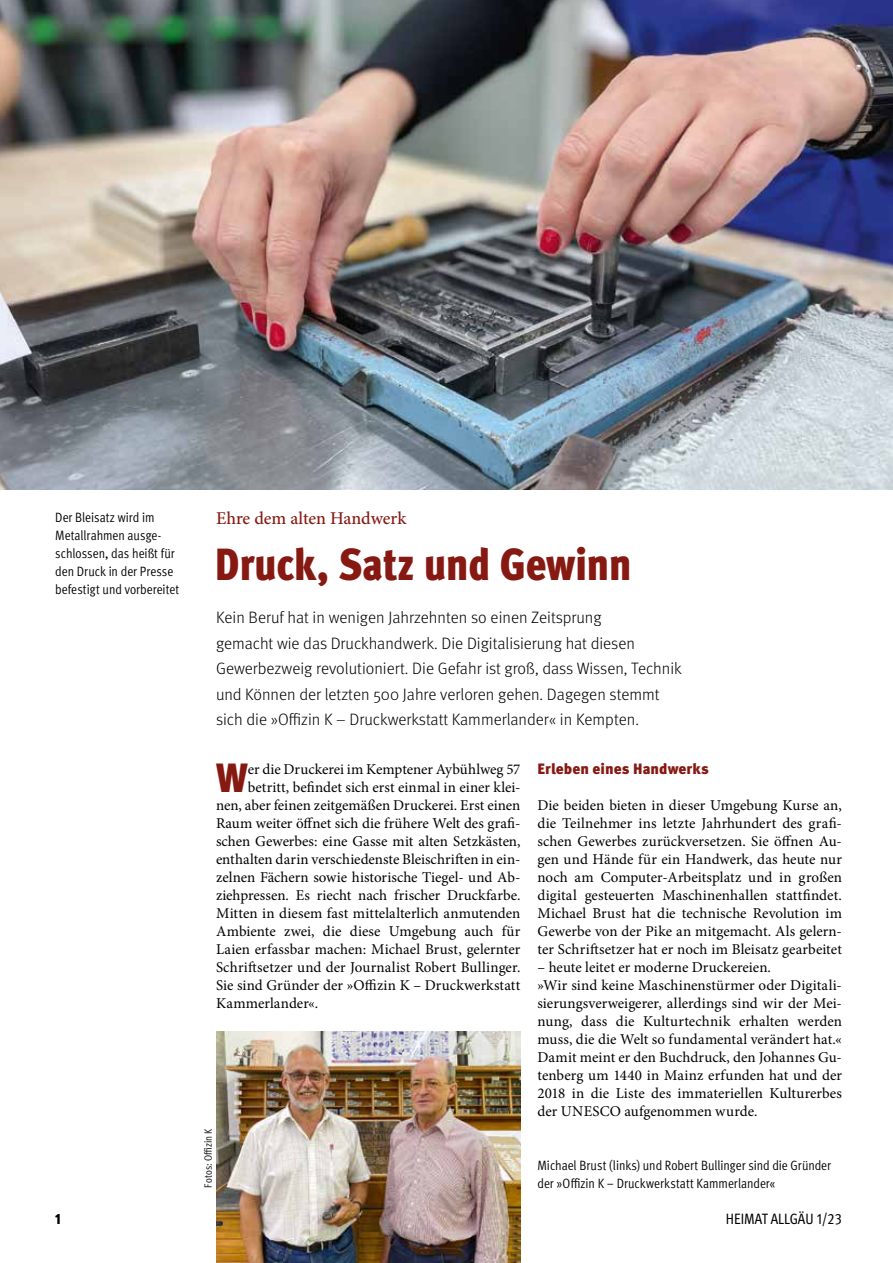
<style>
.page{position:relative;width:893px;height:1263px;background:#fff}
.page>*{position:absolute;margin:0;border:0;box-sizing:border-box;transform-origin:0 0}
.t1{font:900 condensed 45px "Meta Pro";letter-spacing:-.01em;color:#861912}
.t2{font:900 condensed 40.8px "Meta Pro";color:#861912}
.t3{font:500 18px "Minion Pro";letter-spacing:-.005em;color:#861912}
.t4{font:300 16.5px/25.5px "Meta Pro";color:#000}
.t5{font:15px/18px "Minion Pro";color:#000;text-align:justify}
.t6{font:900 15px "Meta Pro";letter-spacing:.005em;color:#861912}
.t7{font:condensed 15px "Meta Pro";color:#000}
.t8{font:900 condensed 15px "Meta Pro";color:#000}
.t9{font:13.5px/18px "Meta Pro Cond Norm";color:#000}
.t10{font:10.5px "Meta Pro Cond Norm";letter-spacing:.01em;color:#000}
</style>
<div class="page">
<img style="left:0;top:0;width:893px;height:489px">
<img style="left:216px;top:1031px;width:304px;height:232px">
<p class="t9" style="left:55px;top:507px;width:125px">Der Bleisatz wird im<br>Metallrahmen ausge&shy;schlossen, das heißt für den Druck in der Presse befestigt und vorbereitet</p>
<p class="t3" style="left:216px;top:506px;width:192px">Ehre dem alten Handwerk</p>
<h1 class="t1" style="left:215px;top:528px;width:418px">Druck, Satz und Gewinn</h1>
<p class="t4" style="left:216px;top:604px;width:467px">Kein Beruf hat in wenigen Jahrzehnten so einen Zeitsprung<br>gemacht wie das Druckhandwerk. Die Digitalisierung hat diesen Gewerbezweig revolutioniert. Die Gefahr ist groß, dass Wissen, Technik und Können der letzten 500 Jahre verloren gehen. Dagegen stemmt sich die »Offizin K – Druckwerkstatt Kammerlander« in Kempten.</p>
<h2 class="t2" style="left:216px;top:746px;width:33px">W</h2>
<p class="t5" style="left:248px;top:760px;width:274px">er die Druckerei im Kemptener Aybühlweg 57</p>
<p class="t5" style="left:248px;top:778px;width:274px">betritt, befindet sich erst einmal in einer klei-</p>
<p class="t5" style="left:216px;top:796px;width:306px">nen, aber feinen zeitgemäßen Druckerei. Erst einen</p>
<p class="t5" style="left:216px;top:814px;width:306px">Raum weiter öffnet sich die frühere Welt des grafi-</p>
<p class="t5" style="left:216px;top:832px;width:306px">schen Gewerbes: eine Gasse mit alten Setzkästen,</p>
<p class="t5" style="left:216px;top:850px;width:306px">enthalten darin verschiedenste Bleischriften in ein-</p>
<p class="t5" style="left:216px;top:868px;width:306px">zelnen Fächern sowie historische Tiegel- und Ab-</p>
<p class="t5" style="left:216px;top:886px;width:306px">ziehpressen. Es riecht nach frischer Druckfarbe.</p>
<p class="t5" style="left:216px;top:904px;width:306px">Mitten in diesem fast mittelalterlich anmutenden</p>
<p class="t5" style="left:216px;top:922px;width:306px">Ambiente zwei, die diese Umgebung auch für</p>
<p class="t5" style="left:216px;top:940px;width:306px">Laien erfassbar machen: Michael Brust, gelernter</p>
<p class="t5" style="left:216px;top:958px;width:306px">Schriftsetzer und der Journalist Robert Bullinger.</p>
<p class="t5" style="left:216px;top:976px;width:306px">Sie sind Gründer der »Offizin K – Druckwerkstatt</p>
<p class="t5" style="left:216px;top:994px;width:104px">Kammerlander«.</p>
<p class="t10" style="left:201px;top:1187px;width:60px;rotate:-90deg">Fotos: Offizin K</p>
<p class="t6" style="left:537px;top:757px;width:173px">Erleben eines Handwerks</p>
<p class="t5" style="left:537px;top:796px;width:306px">Die beiden bieten in dieser Umgebung Kurse an, die Teilnehmer ins letzte Jahrhundert des grafi&shy;schen Gewerbes zurückversetzen. Sie öffnen Au&shy;gen und Hände für ein Handwerk, das heute nur noch am Computer-Arbeitsplatz und in großen digital gesteuerten Maschinenhallen stattfindet.<br>Michael Brust hat die technische Revolution im Gewerbe von der Pike an mitgemacht. Als gelern&shy;ter Schriftsetzer hat er noch im Bleisatz gearbeitet</p>
<p class="t5" style="left:537px;top:958px;width:306px;text-align:left">– heute leitet er moderne Druckereien.<br>»Wir sind keine Maschinenstürmer oder Digitali&shy;sierungsverweigerer, allerdings sind wir der Mei&shy;nung, dass die Kulturtechnik erhalten werden muss, die die Welt so fundamental verändert hat.« Damit meint er den Buchdruck, den Johannes Gu&shy;tenberg um 1440 in Mainz erfunden hat und der 2018 in die Liste des immateriellen Kulturerbes der UNESCO aufgenommen wurde.</p>
<p class="t9" style="left:537px;top:1155px;width:295px">Michael Brust (links) und Robert Bullinger sind die Gründer der »Offizin K – Druckwerkstatt Kammerlander«</p>
<p class="t8" style="left:55px;top:1207px;width:8px">1</p>
<p class="t7" style="left:726px;top:1208px;width:118px">HEIMAT ALLGÄU 1/23</p>
</div>
